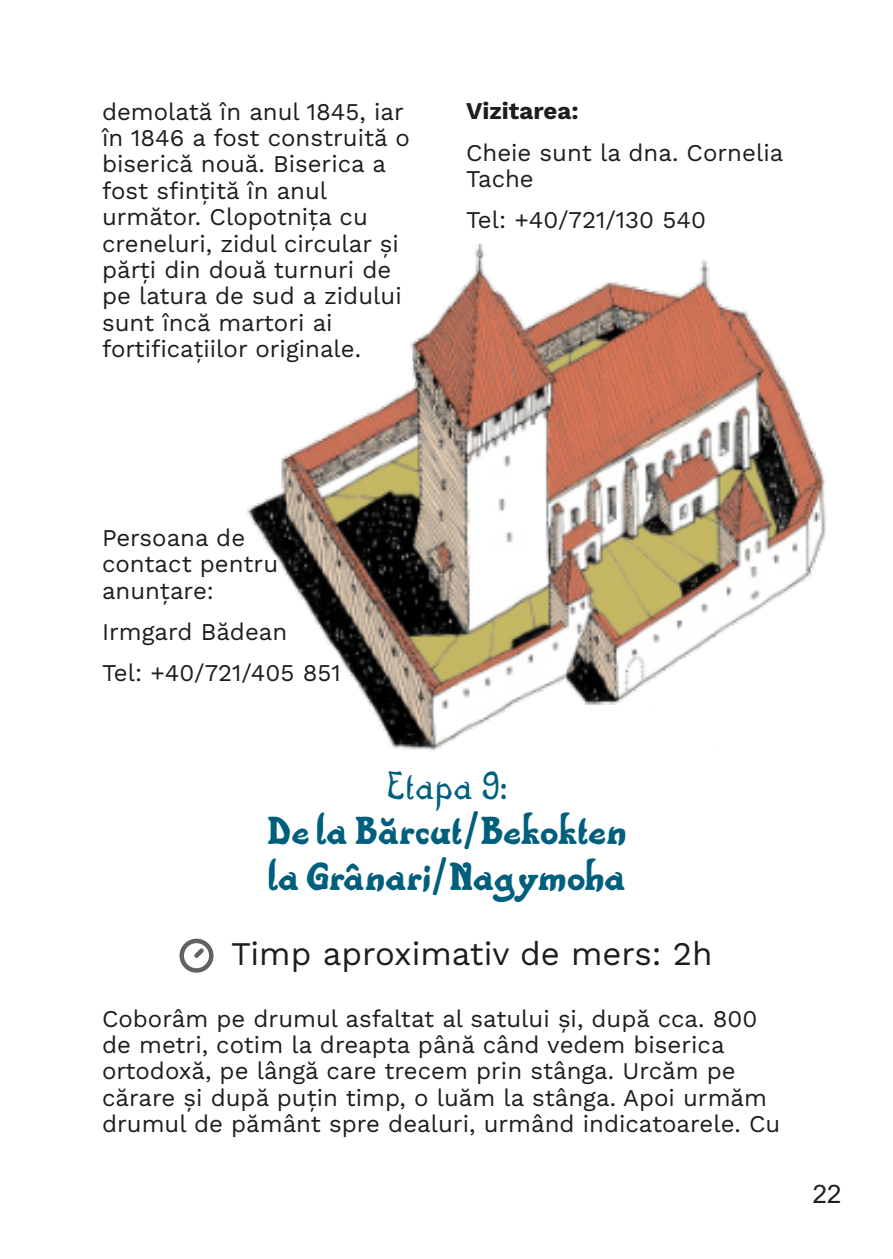
<style>
.page{position:relative;width:893px;height:1259px;background:#fff}
.page>*{position:absolute;margin:0;border:0;box-sizing:border-box;transform-origin:0 0}
.t1{font:700 39px/45px "Vaer";letter-spacing:-.015em;color:#005f7d}
.t2{font:39px "Vaer";color:#005f7d}
.t3{font:33px "Work Sans";color:#1d1d1b}
.t4{font:25.5px "Arial";color:#231e1e}
.t5{font:24px/26.4px "Work Sans";color:#1d1d1b}
.t6{font:700 24px "Work Sans";color:#1d1d1b}
</style>
<div class="page">
<img style="left:247px;top:243px;width:580px;height:507px">
<div style="left:179px;top:938px;width:34px;height:34px;border:4px solid #626262;border-radius:50%"></div>
<svg style="left:190px;top:944px;width:18px;height:18px"></svg>
<p class="t5" style="left:102px;top:98px;width:309px">demolată în anul 1845, iar în 1846 a fost construită o biserică nouă. Biserica a fost sfințită în anul următor. Clopotnița cu creneluri, zidul circular și părți din două turnuri de pe latura de sud a zidului sunt încă martori ai fortificațiilor originale.</p>
<p class="t6" style="left:466px;top:97px;width:114px">Vizitarea:</p>
<p class="t5" style="left:466px;top:139px;width:319px">Cheie sunt la dna. Cornelia<br>Tache</p>
<p class="t5" style="left:466px;top:207px;width:241px">Tel: +40/721/130 540</p>
<p class="t5" style="left:102px;top:524px;width:178px">Persoana de contact pentru anunțare:</p>
<p class="t5" style="left:102px;top:611px;width:240px;line-height:41.4px">Irmgard Bădean<br>Tel: +40/721/405 851</p>
<h1 class="t2" style="left:386px;top:768px;width:123px">Etapa 9:</h1>
<h1 class="t1" style="left:266px;top:812px;width:362px">De la Bărcut/Bekokten la Grânari/Nagymoha</h1>
<h2 class="t3" style="left:231px;top:934px;width:483px">Timp aproximativ de mers: 2h</h2>
<p class="t5" style="left:102px;top:1005px;width:680px">Coborâm pe drumul asfaltat al satului și, după cca. 800 de metri, cotim la dreapta până când vedem biserica ortodoxă, pe lângă care trecem prin stânga. Urcăm pe cărare și după puțin timp, o luăm la stânga. Apoi urmăm drumul de pământ spre dealuri, urmând indicatoarele. Cu</p>
<p class="t4" style="left:813px;top:1184px;width:30px">22</p>
</div>
